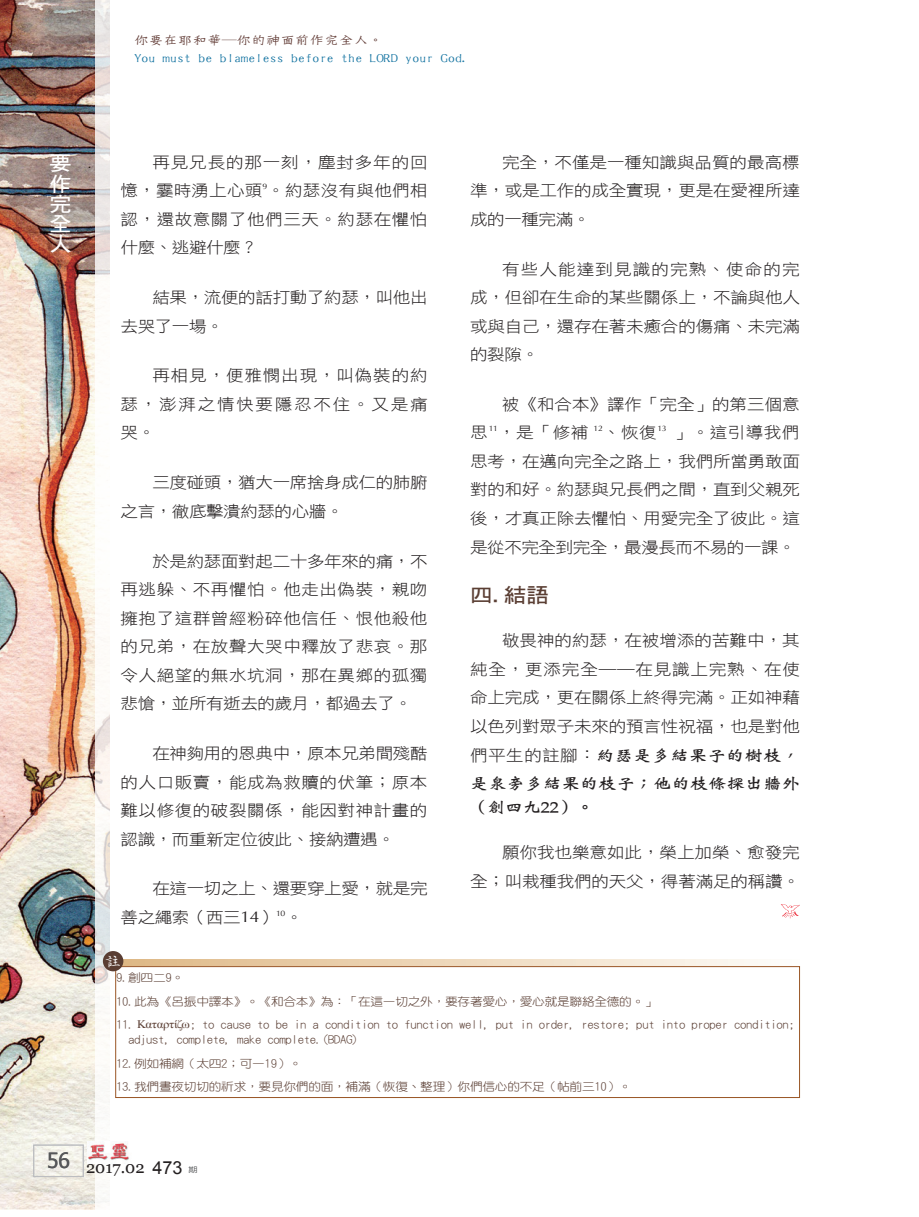
<style>
.page{position:relative;width:919px;height:1217px;background:#fff}
.page>*{position:absolute;margin:0;border:0;box-sizing:border-box;transform-origin:0 0}
.t1{font:20.25px/20.2px "DF Hei W7 WIN BF";color:#fff;text-align:justify;scale:1.11 1}
.大標{font:20.25px "DF Hei W7 WIN BF";color:#5a3e33;scale:1.11 1}
.t2{font:16.5px "Georgia";color:#231f20}
.註{font:16.5px "DFWZ Ming W4 WIN BF";color:#fff}
.t3{font:16.2px/28.5px "DF Wei Bei W7 WINP BF";letter-spacing:.02em;color:#231f20;scale:1.11 1}
.t4{font:15.75px/28.5px "DF Hei W3 WIN BF";letter-spacing:-.01em;color:#231f20;text-align:justify;scale:1.11 1}
.t5{font:13.5px "DF Tie Xian W3 WIN BF";letter-spacing:-.025em;color:#1373a1;scale:1.11 1}
.t6{font:13.5px "DF Tie Xian W3 WIN BF";letter-spacing:-.025em;color:#613b35;scale:1.11 1}
.註-2{font:11.55px/15px "DF Yuan W3 WIN BF";letter-spacing:-.025em;color:#5a3e33;scale:1.11 1}
.t7{font:7.5px "DF Hei W5 WIN BF";color:#57585a;scale:1.25 1}
.s1{font-family:"Optima"}
.s2{font-family:"DF Hei W3 WIN BF";font-size:15.75px}
.s3{font-family:"Times New Roman"}
.s4{font-family:"Arial";font-size:18px}
</style>
<div class="page">
<img style="left:0;top:0;width:95px;height:1208px">
<svg style="left:95px;top:0;width:21px;height:1207px"></svg>
<img style="left:87px;top:1141px;width:42px;height:22px">
<div style="left:33px;top:1144px;width:50px;height:32px;border:1px solid #bcbdc0"></div>
<svg style="left:781px;top:904px;width:18px;height:14px"></svg>
<svg style="left:122px;top:959px;width:636px;height:6px;background:#edd7bb"></svg>
<div style="left:115px;top:966px;width:684px;height:131px;border:1px solid #995524"></div>
<div style="left:103px;top:950px;width:20px;height:21px;background:#5a3e33;border-radius:50%"></div>
<p class="t6" style="left:134px;top:33px;width:226px">你要在耶和華─你的神面前作完全人。</p>
<p class="t5" style="left:134px;top:51px;width:304px">You must be blameless before the LORD your God.</p>
<p class="t1" style="left:49px;top:153px;width:21px">要作完全人</p>
<p class="t4" style="left:120px;top:148px;width:278px;text-indent:32px">再見兄長的那一刻，塵封多年的回憶，霎時湧上心頭<sup>9</sup>。約瑟沒有與他們相認，還故意關了他們三天。約瑟在懼怕什麼、逃避什麼？</p>
<p class="t4" style="left:120px;top:283px;width:278px;text-indent:32px">結果，流便的話打動了約瑟，叫他出去哭了一場。</p>
<p class="t4" style="left:120px;top:361px;width:278px;text-indent:32px">再相見，便雅憫出現，叫偽裝的約瑟，澎湃之情快要隱忍不住。又是痛哭。</p>
<p class="t4" style="left:120px;top:468px;width:278px;text-indent:32px">三度碰頭，猶大一席捨身成仁的肺腑之言，徹底擊潰約瑟的心牆。</p>
<p class="t4" style="left:120px;top:546px;width:278px;text-indent:32px">於是約瑟面對起二十多年來的痛，不再逃躲、不再懼怕。他走出偽裝，親吻擁抱了這群曾經粉碎他信任、恨他殺他的兄弟，在放聲大哭中釋放了悲哀。那令人絕望的無水坑洞，那在異鄉的孤獨悲愴，並所有逝去的歲月，都過去了。</p>
<p class="t4" style="left:120px;top:738px;width:278px;text-indent:32px">在神夠用的恩典中，原本兄弟間殘酷的人口販賣，能成為救贖的伏筆；原本難以修復的破裂關係，能因對神計畫的認識，而重新定位彼此、接納遭遇。</p>
<p class="t4" style="left:120px;top:874px;width:278px;text-indent:32px">在這一切之上、還要穿上愛，就是完善之繩索（西三<span class="s1">14</span>）<sup>10</sup>。</p>
<p class="註" style="left:105px;top:952px;width:18px">註</p>
<p class="t4" style="left:470px;top:148px;width:298px;text-indent:32px">完全，不僅是一種知識與品質的最高標準，或是工作的成全實現，更是在愛裡所達成的一種完滿。</p>
<p class="t4" style="left:470px;top:254px;width:298px;text-indent:32px">有些人能達到見識的完熟、使命的完成，但卻在生命的某些關係上，不論與他人或與自己，還存在著未癒合的傷痛、未完滿的裂隙。</p>
<p class="t4" style="left:470px;top:390px;width:298px;text-indent:32px">被《和合本》譯作「完全」的第三個意思<sup>11</sup>，是「修補 <sup>12</sup>、恢復<sup>13</sup> 」。這引導我們思考，在邁向完全之路上，我們所當勇敢面對的和好。約瑟與兄長們之間，直到父親死後，才真正除去懼怕、用愛完全了彼此。這是從不完全到完全，最漫長而不易的一課。</p>
<p class="大標" style="left:470px;top:584px;width:72px">四.結語</p>
<p class="t4" style="left:470px;top:626px;width:298px;text-indent:32px">敬畏神的約瑟，在被增添的苦難中，其純全，更添完全――在見識上完熟、在使命上完成，更在關係上終得完滿。正如神藉以色列對眾子未來的預言性祝福，也是對他</p>
<p class="t3" style="left:470px;top:740px;width:298px"><span class="s2">們平生的註腳：</span>約瑟是多結果子的樹枝，是泉旁多結果的枝子；他的枝條探出牆外</p>
<p class="t3" style="left:470px;top:793px;width:113px">（創四九22）。</p>
<p class="t4" style="left:470px;top:838px;width:298px;text-align:right">願你我也樂意如此，榮上加榮、愈發完<br>全；叫栽種我們的天父，得著滿足的稱讚。</p>
<p class="註-2" style="left:116px;top:969px;width:63px">9.創四二9。</p>
<p class="註-2" style="left:116px;top:993px;width:489px">10.此為《呂振中譯本》。《和合本》為：「在這一切之外，要存著愛心，愛心就是聯絡全德的。」</p>
<p class="註-2" style="left:128px;top:1016px;width:602px;text-indent:-12px">11. <span class="s3">Καταρτίζω</span>; to cause to be in a condition to function well, put in order, restore; put into proper condition; adjust, complete, make complete.(BDAG)</p>
<p class="註-2" style="left:116px;top:1055px;width:169px">12.例如補網（太四2；可一19）。</p>
<p class="註-2" style="left:116px;top:1078px;width:466px">13.我們晝夜切切的祈求，要見你們的面，補滿（恢復、整理）你們信心的不足（帖前三10）。</p>
<p class="t2" style="left:47px;top:1156px;width:137px"><sup>56</sup> 2017.02 <span class="s4">473</span></p>
<p class="t7" style="left:188px;top:1165px;width:9px">期</p>
</div>
